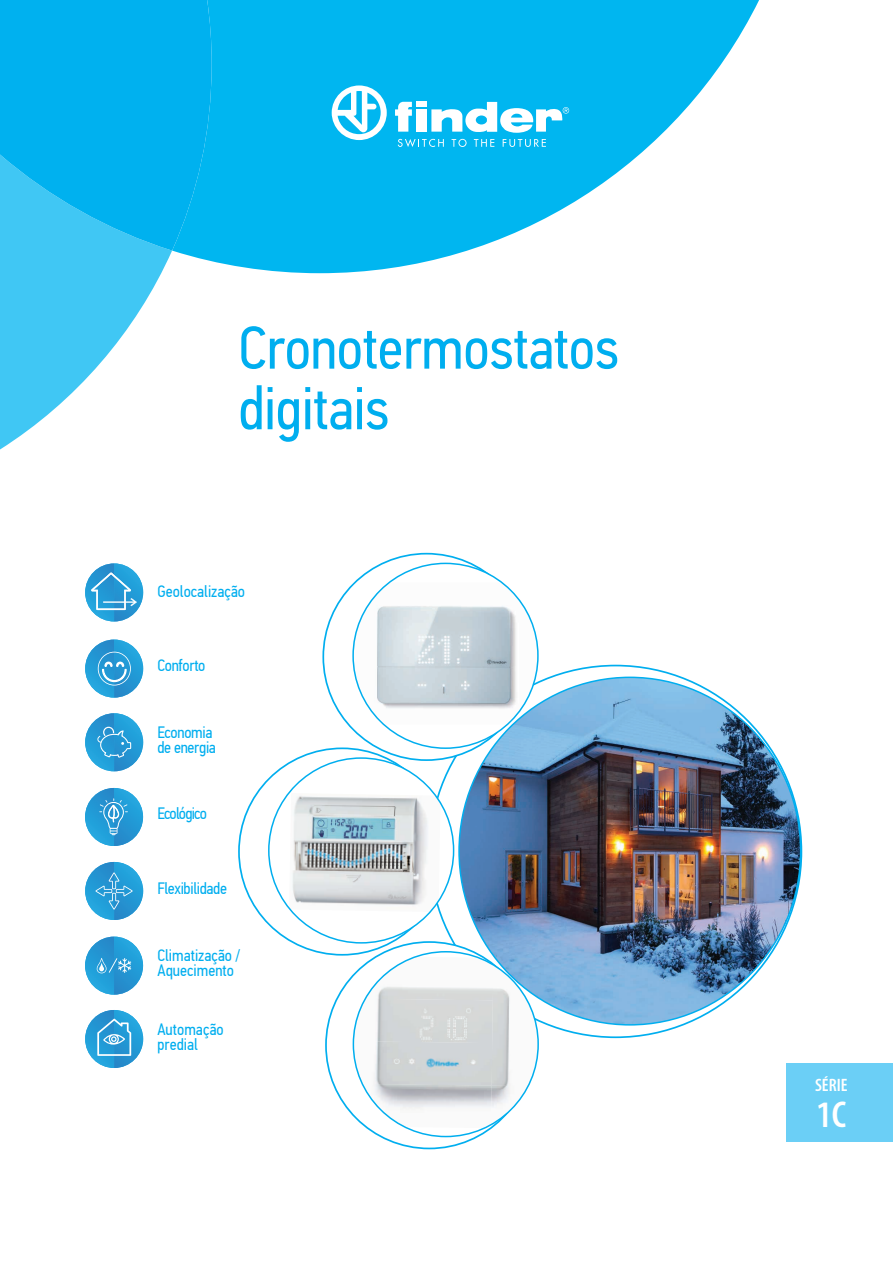
<style>
.page{position:relative;width:893px;height:1263px;background:#fff}
.page>*{position:absolute;margin:0;border:0;box-sizing:border-box;transform-origin:0 0}
.t1{font:60.6px/60.6px "PF Din Text Cond Pro";letter-spacing:-.01em;color:#00aeef}
.t2{font:600 condensed 37.5px "Myriad Pro";color:#fff}
.t3{font:600 condensed 18px "Myriad Pro";color:#fff}
.t4{font:16.5px/15px "PF Din Text Cond Pro";color:#00aeef}
.t5{font:16.5px/15px "PF Din Text Cond Pro";letter-spacing:-.02em;color:#00aeef}
.t6{font:16.5px "PF Din Text Cond Pro";letter-spacing:-.05em;color:#00aeef}
</style>
<div class="page">
<div style="left:787px;top:1063px;width:106px;height:79px;background:#6bcff6"></div>
<svg style="left:173px;top:0;width:586px;height:273px;fill:#00b6f0"></svg>
<svg style="left:0;top:251px;width:172px;height:198px;fill:#40c7f4"></svg>
<svg style="left:0;top:0;width:212px;height:251px;background:#08b4ef"></svg>
<svg style="left:332px;top:85px;width:55px;height:55px"></svg>
<svg style="left:431px;top:102px;width:138px;height:31px"></svg>
<svg style="left:395px;top:102px;width:17px;height:30px"></svg>
<div style="left:416px;top:109px;width:10px;height:23px;background:#fff"></div>
<div style="left:416px;top:102px;width:10px;height:5px;background:#fff"></div>
<svg style="left:398px;top:139px;width:46px;height:8px"></svg>
<svg style="left:452px;top:139px;width:15px;height:8px"></svg>
<svg style="left:474px;top:139px;width:20px;height:8px"></svg>
<svg style="left:503px;top:139px;width:43px;height:8px"></svg>
<svg style="left:547px;top:665px;width:255px;height:373px"></svg>
<svg style="left:238px;top:553px;width:301px;height:596px"></svg>
<img style="left:458px;top:676px;width:343px;height:349px">
<img style="left:85px;top:788px;width:58px;height:58px">
<svg style="left:99px;top:798px;width:29px;height:37px"></svg>
<img style="left:85px;top:713px;width:58px;height:58px">
<svg style="left:97px;top:727px;width:34px;height:31px"></svg>
<img style="left:85px;top:937px;width:58px;height:58px">
<svg style="left:97px;top:958px;width:34px;height:15px"></svg>
<img style="left:85px;top:862px;width:58px;height:58px">
<svg style="left:95px;top:872px;width:38px;height:37px"></svg>
<img style="left:85px;top:639px;width:58px;height:59px">
<svg style="left:98px;top:652px;width:33px;height:33px"></svg>
<img style="left:85px;top:1010px;width:58px;height:58px">
<svg style="left:97px;top:1019px;width:34px;height:37px"></svg>
<img style="left:85px;top:563px;width:58px;height:58px">
<svg style="left:91px;top:573px;width:46px;height:37px;background:#47a9db"></svg>
<h1 class="t1" style="left:238px;top:318px;width:382px">Cronotermostatos digitais</h1>
<p class="t4" style="left:157px;top:584px;width:89px">Geolocalização</p>
<p class="t5" style="left:157px;top:658px;width:49px">Conforto</p>
<p class="t5" style="left:157px;top:725px;width:60px">Economia de energia</p>
<p class="t6" style="left:157px;top:804px;width:51px">Ecológico</p>
<p class="t5" style="left:157px;top:880px;width:71px">Flexibilidade</p>
<p class="t4" style="left:157px;top:947px;width:84px">Climatização /<br>Aquecimento</p>
<p class="t4" style="left:157px;top:1022px;width:68px">Automação predial</p>
<p class="t3" style="left:815px;top:1074px;width:34px">SÉRIE</p>
<h2 class="t2" style="left:816px;top:1092px;width:31px">1C</h2>
</div>
